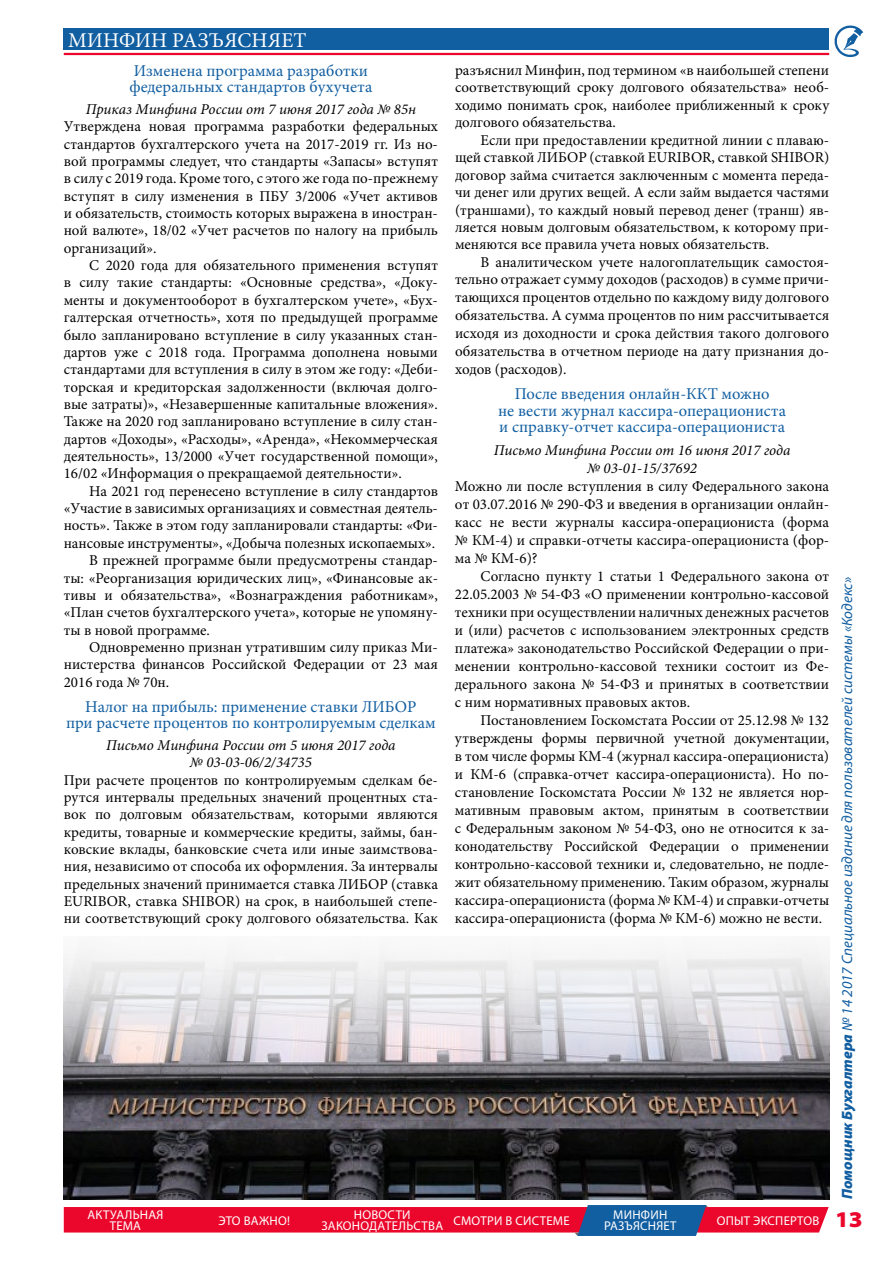
<style>
.page{position:relative;width:893px;height:1263px;background:#fff}
.page>*{position:absolute;margin:0;border:0;box-sizing:border-box;transform-origin:0 0}
.t1{font:900 semi-expanded 22.5px "Myriad Pro";color:#ea072b}
.t2{font:21px "Minion Pro";color:#fff}
.t3{font:16.5px/16.5px "Minion Pro";color:#115ea1;text-align:center}
.t4{font:15px/17.4px "Minion Pro";color:#000;text-align:justify}
.t5{font:italic 15px/17.4px "Minion Pro";color:#000;text-align:center}
.t6{font:italic 15px "Myriad Pro";color:#115ea1}
.t7{font:12.75px/10.5px "Myriad Pro";letter-spacing:.105em;color:#fff}
.t8{font:12.75px "Myriad Pro";letter-spacing:.125em;color:#fff}
.t9{font:12.75px "Myriad Pro";letter-spacing:.13em;color:#fff}
.s1{font-weight:900}
</style>
<div class="page">
<svg style="left:834px;top:25px;width:29px;height:32px"></svg>
<div style="left:64px;top:29px;width:765px;height:21px;background:#115ea1"></div>
<hr style="left:64px;top:53px;width:765px;height:2px;background:#ea072b">
<svg style="left:64px;top:1205px;width:765px;height:31px;background:#cb3a5d"></svg>
<img style="left:64px;top:949px;width:765px;height:250px">
<h2 class="t2" style="left:68px;top:26px;width:18px">минфин</h2>
<h2 class="t2" style="left:172px;top:26px;width:67px">разъясняет</h2>
<p class="t3" style="left:130px;top:62px;width:244px;text-align:left">Изменена программа разработки федеральных стандартов бухучета</p>
<p class="t5" style="left:86px;top:100px;width:332px">Приказ Минфина России от 7 июня 2017 года № 85н</p>
<p class="t4" style="left:64px;top:118px;width:376px">Утверждена новая программа разработки федеральных стандартов бухгалтерского учета на 2017-2019 гг. Из но&shy;вой программы следует, что стандарты «Запасы» вступят в силу с 2019 года. Кроме того, с этого же года по-прежнему вступят в силу изменения в ПБУ 3/2006 «Учет активов и обязательств, стоимость которых выражена в иностран&shy;ной валюте», 18/02 «Учет расчетов по налогу на прибыль организаций».</p>
<p class="t4" style="left:64px;top:257px;width:376px;text-indent:26px">С 2020 года для обязательного применения вступят в силу такие стандарты: «Основные средства», «Доку&shy;менты и документооборот в бухгалтерском учете», «Бух&shy;галтерская отчетность», хотя по предыдущей программе было запланировано вступление в силу указанных стан&shy;дартов уже с 2018 года. Программа дополнена новыми стандартами для вступления в силу в этом же году: «Деби&shy;торская и кредиторская задолженности (включая долго&shy;вые затраты)», «Незавершенные капитальные вложения».<br>Также на 2020 год запланировано вступление в силу стан&shy;дартов «Доходы», «Расходы», «Аренда», «Некоммерческая деятельность», 13/2000 «Учет государственной помощи», 16/02 «Информация о прекращаемой деятельности».</p>
<p class="t4" style="left:89px;top:482px;width:350px">На 2021 год перенесено вступление в силу стандартов</p>
<p class="t4" style="left:64px;top:500px;width:376px">«Участие в зависимых организациях и совместная деятель-</p>
<p class="t4" style="left:64px;top:517px;width:376px">ность». Также в этом году запланировали стандарты: «Фи-</p>
<p class="t4" style="left:64px;top:534px;width:373px">нансовые инструменты», «Добыча полезных ископаемых».</p>
<p class="t4" style="left:89px;top:552px;width:350px">В прежней программе были предусмотрены стандар-</p>
<p class="t4" style="left:64px;top:569px;width:376px">ты: «Реорганизация юридических лиц», «Финансовые ак-</p>
<p class="t4" style="left:64px;top:586px;width:376px">тивы и обязательства», «Вознаграждения работникам»,</p>
<p class="t4" style="left:64px;top:604px;width:376px">«План счетов бухгалтерского учета», которые не упомяну-</p>
<p class="t4" style="left:64px;top:621px;width:148px">ты в новой программе.</p>
<p class="t4" style="left:89px;top:638px;width:350px">Одновременно признан утратившим силу приказ Ми-</p>
<p class="t4" style="left:64px;top:656px;width:376px">нистерства финансов Российской Федерации от 23 мая</p>
<p class="t4" style="left:64px;top:673px;width:107px">2016 года № 70н.</p>
<p class="t3" style="left:66px;top:698px;width:371px">Налог на прибыль: применение ставки ЛИБОР<br>при расчете процентов по контролируемым сделкам</p>
<p class="t5" style="left:106px;top:736px;width:291px">Письмо Минфина России от 5 июня 2017 года № 03-03-06/2/34735</p>
<p class="t4" style="left:64px;top:771px;width:376px">При расчете процентов по контролируемым сделкам бе&shy;рутся интервалы предельных значений процентных ста&shy;вок по долговым обязательствам, которыми являются кредиты, товарные и коммерческие кредиты, займы, бан&shy;ковские вклады, банковские счета или иные заимствова&shy;ния, независимо от способа их оформления. За интервалы предельных значений принимается ставка ЛИБОР (ставка EURIBOR, ставка SHIBOR) на срок, в наибольшей степе&shy;ни соответствующий сроку долгового обязательства. Как</p>
<p class="t4" style="left:455px;top:61px;width:376px">разъяснил Минфин, под термином «в наибольшей степени соответствующий сроку долгового обязательства» необ&shy;ходимо понимать срок, наиболее приближенный к сроку долгового обязательства.</p>
<p class="t4" style="left:455px;top:131px;width:376px;text-indent:26px">Если при предоставлении кредитной линии с плаваю&shy;щей ставкой ЛИБОР (ставкой EURIBOR, ставкой SHIBOR) договор займа считается заключенным с момента переда&shy;чи денег или других вещей. А если займ выдается частями (траншами), то каждый новый перевод денег (транш) яв&shy;ляется новым долговым обязательством, к которому при&shy;меняются все правила учета новых обязательств.</p>
<p class="t4" style="left:455px;top:253px;width:376px;line-height:17.9px;text-indent:26px">В аналитическом учете налогоплательщик самостоя&shy;тельно отражает сумму доходов (расходов) в сумме причи&shy;тающихся процентов отдельно по каждому виду долгового обязательства. А сумма процентов по ним рассчитывается исходя из доходности и срока действия такого долгового обязательства в отчетном периоде на дату признания до&shy;ходов (расходов).</p>
<p class="t3" style="left:498px;top:386px;width:289px">После введения онлайн-ККТ можно<br>не вести журнал кассира-операциониста и справку-отчет кассира-операциониста</p>
<p class="t5" style="left:494px;top:441px;width:298px;line-height:18px">Письмо Минфина России от 16 июня 2017 года № 03-01-15/37692</p>
<p class="t4" style="left:455px;top:477px;width:376px;line-height:18px">Можно ли после вступления в силу Федерального закона от 03.07.2016 № 290-ФЗ и введения в организации онлайн&shy;касс не вести журналы кассира-операциониста (форма № КМ-4) и справки-отчеты кассира-операциониста (фор&shy;ма № КМ-6)?</p>
<p class="t4" style="left:455px;top:567px;width:376px;line-height:18px;text-indent:26px">Согласно пункту 1 статьи 1 Федерального закона от 22.05.2003 № 54-ФЗ «О применении контрольно-кассовой техники при осуществлении наличных денежных расчетов и (или) расчетов с использованием электронных средств платежа» законодательство Российской Федерации о при&shy;менении контрольно-кассовой техники состоит из Фе&shy;дерального закона № 54-ФЗ и принятых в соответствии с ним нормативных правовых актов.</p>
<p class="t4" style="left:455px;top:711px;width:376px;line-height:18px;text-indent:26px">Постановлением Госкомстата России от 25.12.98 № 132 утверждены формы первичной учетной документации, в том числе формы КМ-4 (журнал кассира-операциониста) и КМ-6 (справка-отчет кассира-операциониста). Но по&shy;становление Госкомстата России № 132 не является нор&shy;мативным правовым актом, принятым в соответствии с Федеральным законом № 54-ФЗ, оно не относится к за&shy;конодательству Российской Федерации о применении контрольно-кассовой техники и, следовательно, не подле&shy;жит обязательному применению. Таким образом, журналы кассира-операциониста (форма № КМ-4) и справки-отчеты кассира-операциониста (форма № КМ-6) можно не вести.</p>
<p class="t6" style="left:838px;top:1199px;width:623px;rotate:-90deg"><span class="s1">Помощник Бухгалтера</span> № 14 2017 Специальное издание для пользователей системы «Кодекс»</p>
<h1 class="t1" style="left:835px;top:1204px;width:29px">13</h1>
<p class="t7" style="left:354px;top:1209px;width:58px">но вости</p>
<p class="t7" style="left:321px;top:1220px;width:31px">законо</p>
<p class="t7" style="left:369px;top:1220px;width:94px">дательства смо</p>
<p class="t9" style="left:481px;top:1212px;width:91px">три в системе</p>
<p class="t7" style="left:604px;top:1209px;width:73px;text-align:center">минфин разъясн яет</p>
<p class="t8" style="left:717px;top:1212px;width:104px">опыт экспертов</p>
<p class="t7" style="left:110px;top:1209px;width:55px;text-indent:-22px">Актуальная тема</p>
<p class="t7" style="left:218px;top:1215px;width:73px">это важно!</p>
</div>
